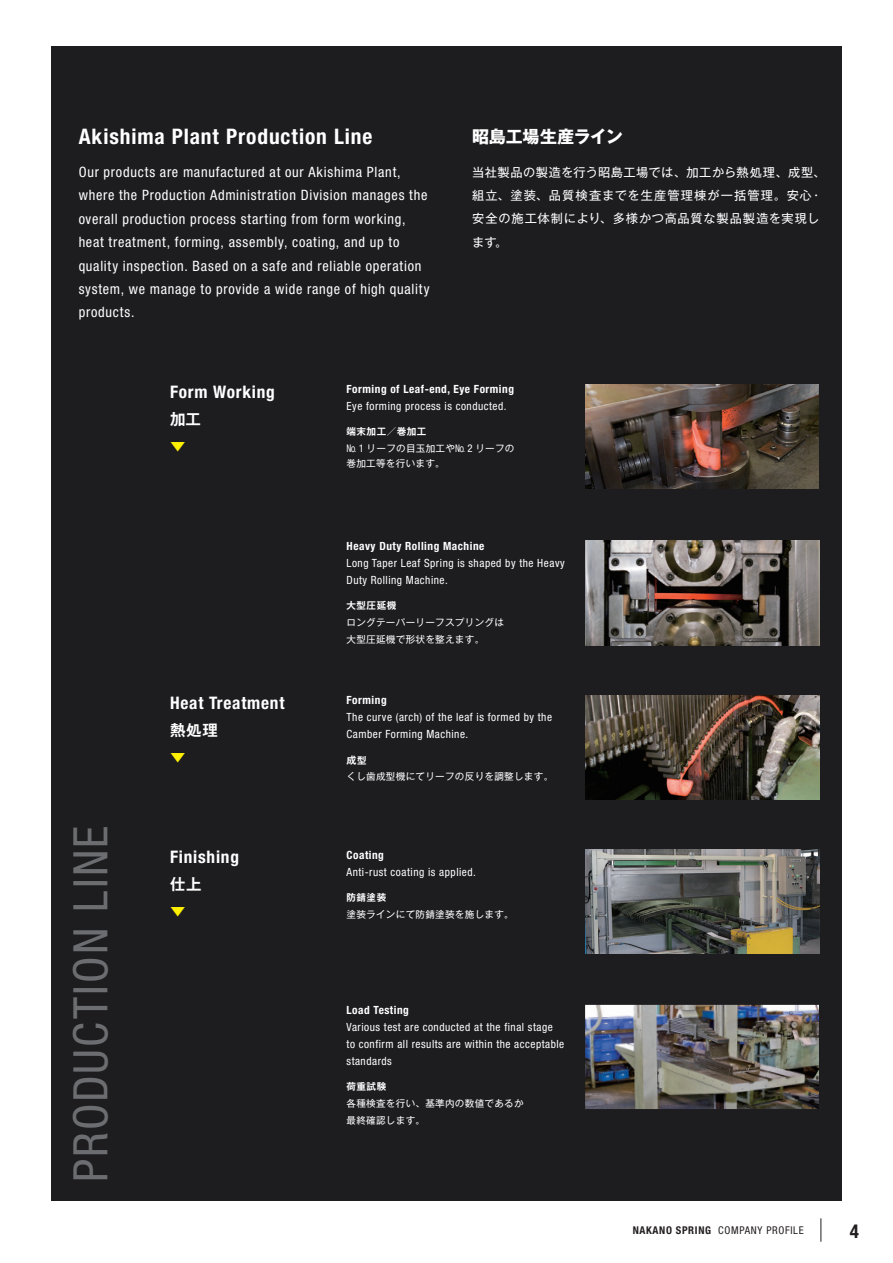
<style>
.page{position:relative;width:893px;height:1263px;background:#fff}
.page>*{position:absolute;margin:0;border:0;box-sizing:border-box;transform-origin:0 0}
.t1{font:condensed 47.55px "Helvetica Neue";letter-spacing:.045em;color:#6c6d70}
.t2{font:700 condensed 21.45px "Helvetica Neue";letter-spacing:.04em;color:#fff}
.t3{font:700 condensed 19.05px "Helvetica Neue";color:#231f20}
.t4{font:700 condensed 17.25px "Helvetica Neue";letter-spacing:.045em;color:#fff}
.t5{font:700 16.95px "Gothic MB101 Pr 6";letter-spacing:-.01em;color:#fff}
.t6{font:700 15.45px "Gothic MB101 Pr 6 De";letter-spacing:.05em;color:#fff}
.t7{font:700 15.45px "Gothic MB101 Pr 6 De";color:#fff101}
.t8{font:condensed 14.25px/23.4px "Helvetica Neue";letter-spacing:.05em;color:#fff}
.t9{font:12.15px/23.4px "Gothic MB101 Pr 6";letter-spacing:.055em;color:#fff}
.t10{font:condensed 11.25px/17px "Helvetica Neue";letter-spacing:.045em;color:#fff}
.t11{font:700 condensed 11.25px "Helvetica Neue";letter-spacing:.045em;color:#fff}
.t12{font:condensed 10.65px "Helvetica Neue";letter-spacing:.06em;color:#231f20}
.t13{font:700 10.05px "Gothic MB101 Pr 6 De";color:#fff}
.t14{font:9.6px "Gothic MB101 Pr 6";letter-spacing:.03em;color:#fff}
.t15{font:700 9.6px "Gothic MB101 Pr 6 De";letter-spacing:.05em;color:#fff}
.s1{font-family:"Helvetica Neue";font-stretch:condensed;font-size:10.65px}
.s2{font-size:9.6px}
.s3{font-weight:700}
</style>
<div class="page">
<svg style="left:821px;top:1218px;width:1px;height:24px"></svg>
<div style="left:51px;top:47px;width:791px;height:1154px;background:#1d1d20"></div>
<img style="left:585px;top:541px;width:234px;height:104px">
<img style="left:585px;top:1005px;width:234px;height:104px">
<img style="left:585px;top:384px;width:234px;height:105px">
<img style="left:585px;top:695px;width:234px;height:104px">
<img style="left:585px;top:850px;width:234px;height:104px">
<p class="t2" style="left:79px;top:124px;width:295px">Akishima Plant Production Line</p>
<p class="t8" style="left:79px;top:160px;width:352px">Our products are manufactured at our Akishima Plant, where the Production Administration Division manages the overall production process starting from form working, heat treatment, forming, assembly, coating, and up to quality inspection. Based on a safe and reliable operation system, we manage to provide a wide range of high quality products.</p>
<p class="t5" style="left:472px;top:122px;width:152px">昭島工場生産ライン</p>
<p class="t9" style="left:472px;top:159px;width:355px">当社製品の製造を行う昭島工場では、加工から熱処理、成型、組立、塗装、品質検査までを生産管理棟が一括管理。安心・安全の施工体制により、多様かつ高品質な製品製造を実現します。</p>
<p class="t4" style="left:170px;top:381px;width:106px">Form Working</p>
<p class="t6" style="left:170px;top:406px;width:32px">加工</p>
<p class="t7" style="left:170px;top:433px;width:17px">▼</p>
<p class="t1" style="left:63px;top:1182px;width:358px;rotate:-90deg">PRODUCTION LINE</p>
<p class="t4" style="left:170px;top:692px;width:116px">Heat Treatment</p>
<p class="t6" style="left:170px;top:717px;width:49px">熱処理</p>
<p class="t7" style="left:170px;top:744px;width:17px">▼</p>
<p class="t4" style="left:170px;top:847px;width:70px">Finishing</p>
<p class="t6" style="left:170px;top:871px;width:33px">仕上</p>
<p class="t7" style="left:170px;top:898px;width:17px">▼</p>
<p class="t11" style="left:347px;top:382px;width:169px">Forming of Leaf-end, Eye Forming</p>
<p class="t10" style="left:347px;top:398px;width:162px">Eye forming process is conducted.</p>
<p class="t15" style="left:347px;top:424px;width:81px">端末加工／巻加工</p>
<p class="t14" style="left:347px;top:441px;width:169px">№ <span class="s1">1</span> リーフの目玉加工や№ <span class="s1">2</span> リーフの</p>
<p class="t14" style="left:347px;top:456px;width:100px">巻加工等を行います。</p>
<p class="t11" style="left:347px;top:539px;width:139px">Heavy Duty Rolling Machine</p>
<p class="t10" style="left:347px;top:554px;width:220px">Long Taper Leaf Spring is shaped by the Heavy<br>Duty Rolling Machine.</p>
<p class="t15" style="left:347px;top:597px;width:51px">大型圧延機</p>
<p class="t14" style="left:347px;top:614px;width:159px">ロングテーパーリーフスプリングは</p>
<p class="t14" style="left:347px;top:631px;width:139px">大型圧延機で形状を整えます。</p>
<p class="t11" style="left:347px;top:693px;width:42px">Forming</p>
<p class="t10" style="left:347px;top:709px;width:207px">The curve (arch) of the leaf is formed by the<br>Camber Forming Machine.</p>
<p class="t13" style="left:347px;top:751px;width:22px">成<span class="s2">型</span></p>
<p class="t14" style="left:347px;top:769px;width:208px">くし歯成型機にてリーフの反りを調整します。</p>
<p class="t11" style="left:347px;top:848px;width:39px">Coating</p>
<p class="t10" style="left:347px;top:863px;width:131px">Anti-rust coating is applied.</p>
<p class="t15" style="left:347px;top:889px;width:41px">防錆塗装</p>
<p class="t14" style="left:347px;top:906px;width:169px">塗装ラインにて防錆塗装を施します。</p>
<p class="t11" style="left:347px;top:1003px;width:64px">Load Testing</p>
<p class="t10" style="left:347px;top:1018px;width:219px">Various test are conducted at the final stage<br>to confirm all results are within the acceptable standards</p>
<p class="t15" style="left:347px;top:1078px;width:41px">荷重試験</p>
<p class="t14" style="left:347px;top:1095px;width:179px">各種検査を行い、基準内の数値であるか</p>
<p class="t14" style="left:347px;top:1112px;width:80px">最終確認します。</p>
<p class="t12" style="left:633px;top:1224px;width:173px"><span class="s3">NAKANO SPRING</span> COMPANY PROFILE</p>
<h3 class="t3" style="left:850px;top:1219px;width:11px">4</h3>
</div>
